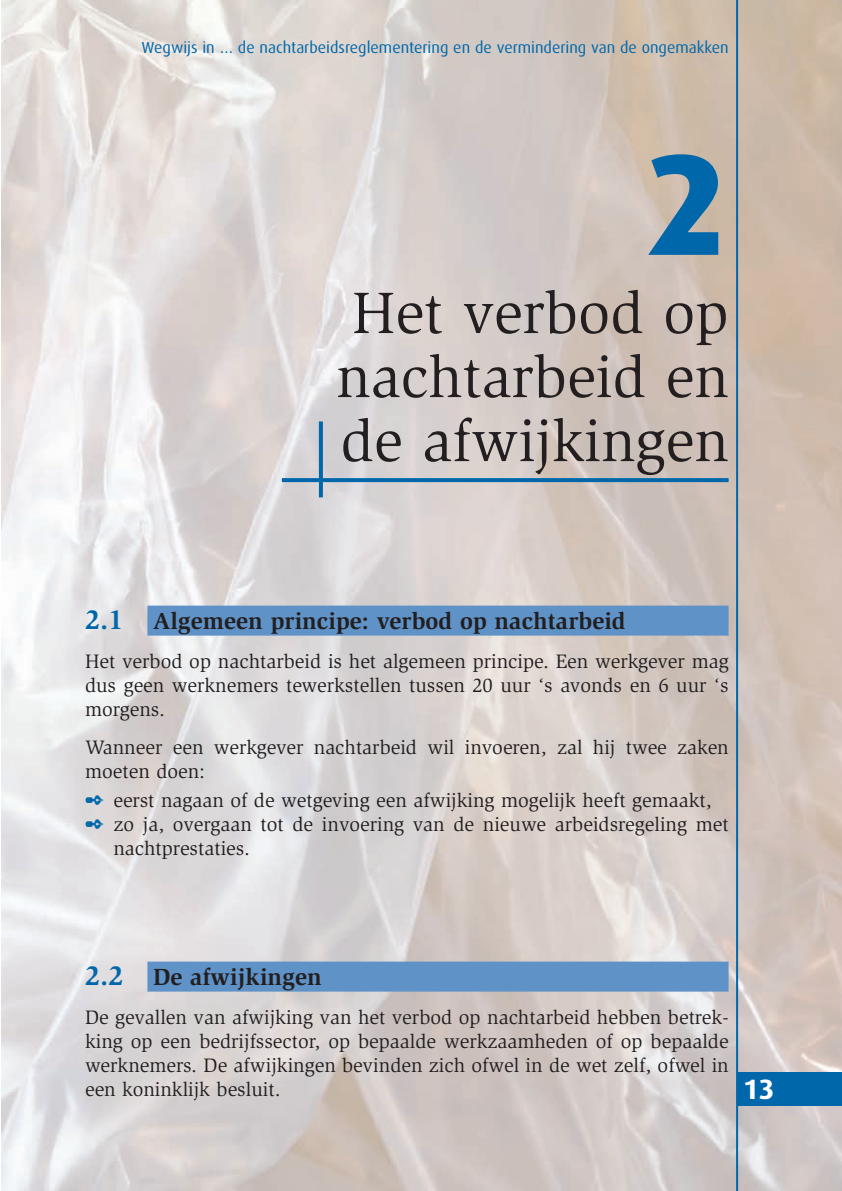
<style>
.page{position:relative;width:842px;height:1191px;background:#fff}
.page>*{position:absolute;margin:0;border:0;box-sizing:border-box;transform-origin:0 0}
.t1{font:800 144px "Dax";color:#0067aa}
.t2{font:60px/64px "Slimbach";color:#231f20;text-align:justify}
.t3{font:700 28px "Dax";color:#fff}
.t4{font:700 24px "Slimbach";color:#231f20}
.t5{font:20px/24px "Slimbach";color:#231f20;text-align:justify}
.t6{font:16px "Dax";color:#0067aa}
.s1{font-size:28px;color:#0067aa}
.s2{color:#0067aa}
</style>
<div class="page">
<img style="left:1px;top:0;width:841px;height:1191px">
<hr style="left:736px;top:0;width:2px;height:1191px;background:#0067aa">
<div style="left:737px;top:1072px;width:105px;height:33px;background:#0067aa"></div>
<svg style="left:282px;top:478px;width:447px;height:4px;background:#0669aa"></svg>
<div style="left:147px;top:605px;width:582px;height:30px;background:#5f92c7"></div>
<div style="left:147px;top:961px;width:582px;height:30px;background:#5f92c7"></div>
<svg style="left:319px;top:421px;width:4px;height:76px"></svg>
<p class="t6" style="left:142px;top:41px;width:589px">Wegwijs in … de nachtarbeidsreglementering en de vermindering van de ongemakken</p>
<h1 class="t1" style="left:645px;top:142px;width:85px">2</h1>
<h2 class="t2" style="left:336px;top:285px;width:394px">Het verbod op nachtarbeid en de afwijkingen</h2>
<p class="t4" style="left:85px;top:612px;width:542px"><span class="s1">2.1</span> Algemeen principe: verbod op nachtarbeid</p>
<p class="t5" style="left:85px;top:650px;width:645px">Het verbod op nachtarbeid is het algemeen principe. Een werkgever mag dus geen werknemers tewerkstellen tussen 20 uur ‘s avonds en 6 uur ‘s morgens.</p>
<p class="t5" style="left:85px;top:736px;width:645px">Wanneer een werkgever nachtarbeid wil invoeren, zal hij twee zaken moeten doen:</p>
<p class="t5" style="left:85px;top:790px;width:628px"><span class="s2">✒</span> eerst nagaan of de wetgeving een afwijking mogelijk heeft gemaakt,</p>
<p class="t5" style="left:85px;top:814px;width:645px"><span class="s2">✒</span> zo ja, overgaan tot de invoering van de nieuwe arbeidsregeling met</p>
<p class="t5" style="left:113px;top:838px;width:138px">nachtprestaties.</p>
<p class="t4" style="left:85px;top:968px;width:238px"><span class="s1">2.2</span> De afwijkingen</p>
<p class="t5" style="left:85px;top:1006px;width:645px">De gevallen van afwijking van het verbod op nachtarbeid hebben betrek&shy;king op een bedrijfssector, op bepaalde werkzaamheden of op bepaalde werknemers. De afwijkingen bevinden zich ofwel in de wet zelf, ofwel in een koninklijk besluit.</p>
<h3 class="t3" style="left:743px;top:1076px;width:33px">13</h3>
</div>
